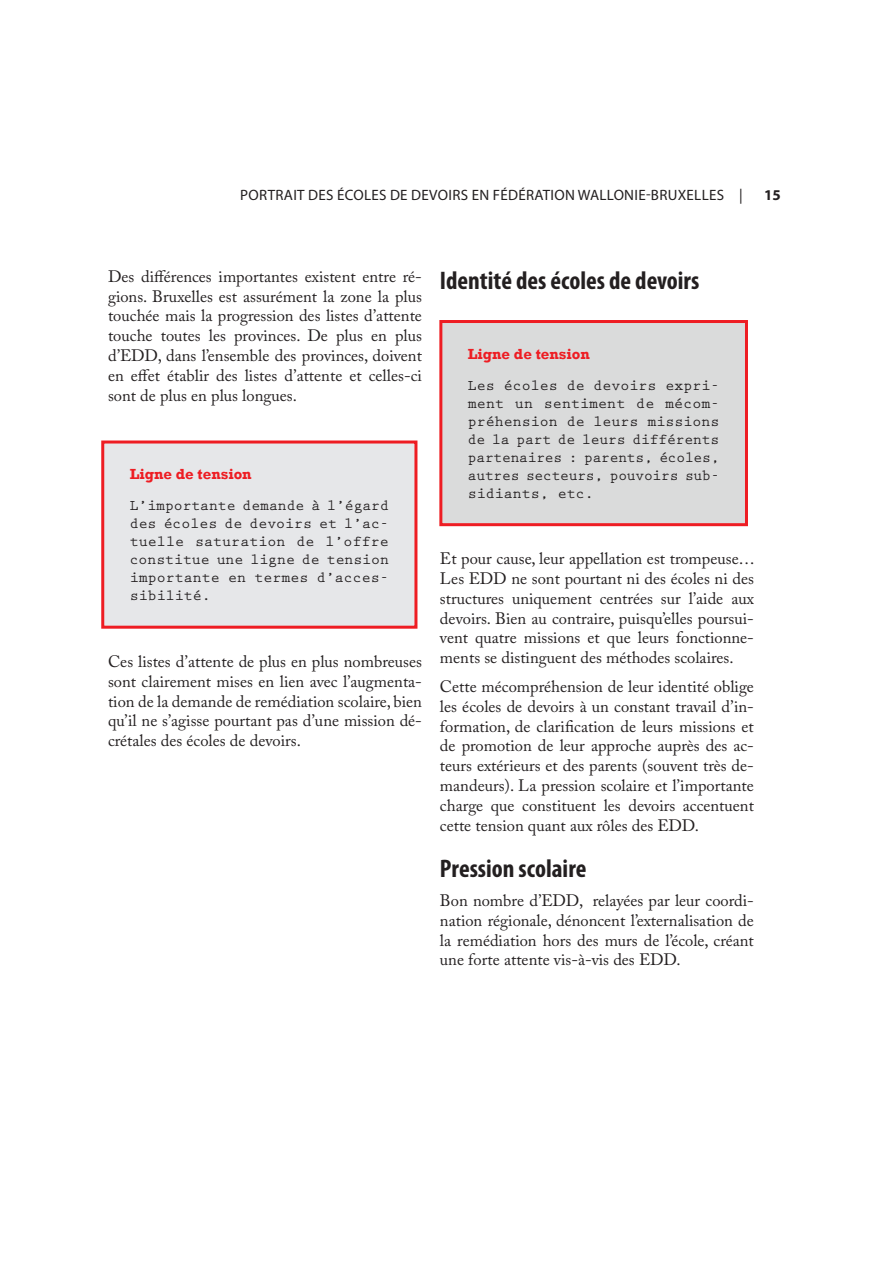
<style>
.page{position:relative;width:893px;height:1263px;background:#fff}
.page>*{position:absolute;margin:0;border:0;box-sizing:border-box;transform-origin:0 0}
.Intitulé_2{font:700 condensed 25.5px "Myriad Pro";color:#231f20}
.Corps{font:16.5px/19.8px "Adobe Caslon Pro";color:#231f20;text-align:justify}
.Style_synergies_obje{font:700 15px/18px "Prestige Elite Std";color:#231f20;text-align:justify}
.Folio_Droite{font:15px "Myriad Pro";letter-spacing:.02em;color:#231f20}
.Style_synergies_obje-2{font:700 15px "Rockwell";color:#ee1d23}
.Folio_Droite-2{font:700 15px "Myriad Pro";color:#231f20}
.s1{font-family:"Rockwell";color:#ee1d23}
</style>
<div class="page">
<div style="left:441px;top:321px;width:305px;height:204px;background:#dadbdb"></div>
<div style="left:439px;top:320px;width:309px;height:206px;border:3px solid #ee1d23"></div>
<div style="left:103px;top:442px;width:313px;height:185px;background:#e6e7e9"></div>
<div style="left:101px;top:440px;width:316px;height:189px;border:3px solid #ee1d23"></div>
<p class="Folio_Droite" style="left:240px;top:186px;width:504px">PORTRAIT DES ÉCOLES DE DEVOIRS EN FÉDÉRATION WALLONIE-BRUXELLES |</p>
<p class="Folio_Droite-2" style="left:764px;top:185px;width:18px">15</p>
<p class="Corps" style="left:108px;top:266px;width:315px">Des différences importantes existent entre ré&shy;gions. Bruxelles est assurément la zone la plus touchée mais la progression des listes d’attente touche toutes les provinces. De plus en plus d’EDD, dans l’ensemble des provinces, doivent en effet établir des listes d’attente et celles-ci sont de plus en plus longues.</p>
<p class="Style_synergies_obje-2" style="left:130px;top:465px;width:123px">Ligne de tension</p>
<p class="Style_synergies_obje" style="left:130px;top:497px;width:261px">L’importante demande à l’égard des écoles de devoirs et l’ac&shy;tuelle saturation de l’offre constitue une ligne de tension importante en termes d’acces&shy;sibilité.</p>
<p class="Corps" style="left:108px;top:651px;width:315px">Ces listes d’attente de plus en plus nombreuses sont clairement mises en lien avec l’augmenta&shy;tion de la demande de remédiation scolaire, bien qu’il ne s’agisse pourtant pas d’une mission dé&shy;crétales des écoles de devoirs.</p>
<p class="Intitulé_2" style="left:440px;top:264px;width:261px">Identité des écoles de devoirs</p>
<p class="Style_synergies_obje" style="left:468px;top:339px;width:253px;line-height:30.8px"><span class="s1">Ligne de tension<br></span>Les écoles de devoirs expri-</p>
<p class="Style_synergies_obje" style="left:468px;top:394px;width:253px">ment un sentiment de mécom&shy;préhension de leurs missions de la part de leurs différents partenaires : parents, écoles, autres secteurs, pouvoirs sub&shy;sidiants, etc.</p>
<p class="Corps" style="left:440px;top:549px;width:317px">Et pour cause, leur appellation est trompeuse… Les EDD ne sont pourtant ni des écoles ni des structures uniquement centrées sur l’aide aux devoirs. Bien au contraire, puisqu’elles poursui&shy;vent quatre missions et que leurs fonctionne&shy;ments se distinguent des méthodes scolaires.</p>
<p class="Corps" style="left:440px;top:676px;width:315px">Cette mécompréhension de leur identité oblige les écoles de devoirs à un constant travail d’in&shy;formation, de clarification de leurs missions et de promotion de leur approche auprès des ac&shy;teurs extérieurs et des parents (souvent très de&shy;mandeurs). La pression scolaire et l’importante charge que constituent les devoirs accentuent cette tension quant aux rôles des EDD.</p>
<p class="Intitulé_2" style="left:440px;top:853px;width:148px">Pression scolaire</p>
<p class="Corps" style="left:440px;top:890px;width:315px">Bon nombre d’EDD, relayées par leur coordi&shy;nation régionale, dénoncent l’externalisation de la remédiation hors des murs de l’école, créant une forte attente vis-à-vis des EDD.</p>
</div>
